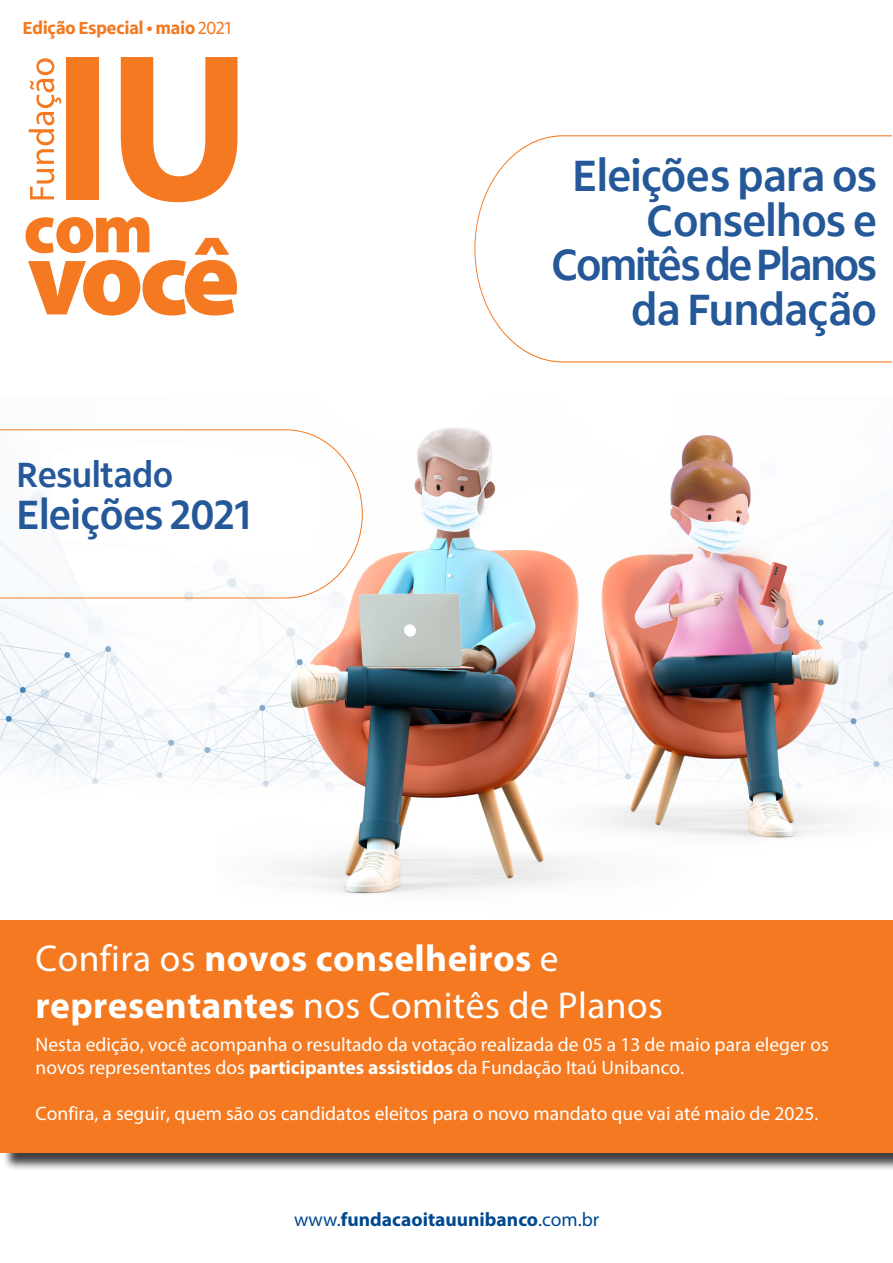
<style>
.page{position:relative;width:893px;height:1263px;background:#fff}
.page>*{position:absolute;margin:0;border:0;box-sizing:border-box;transform-origin:0 0}
.t1{font:700 45px/44.7px "Itau Display";color:#255898;text-align:right}
.t2{font:700 42px "Itau Display";color:#255898}
.t3{font:700 37.5px/47.2px "Myriad Pro";letter-spacing:.01em;color:#fff}
.t4{font:700 36px "Itau Display";color:#255898}
.t5{font:19.5px/23.1px "Myriad Pro";color:#fff}
.t6{font:700 19.5px "Myriad Pro";color:#004990}
.t7{font:800 18px "Itau Display";color:#f47920}
.s1{font-weight:400}
.s2{font-weight:700}
</style>
<div class="page">
<div style="left:2px;top:915px;width:891px;height:256px;background:#000;opacity:.75"></div>
<div style="left:0;top:913px;width:893px;height:239px;background:#f47920"></div>
<div style="left:67px;top:57px;width:32px;height:143px;background:#f47920"></div>
<svg style="left:121px;top:57px;width:117px;height:145px"></svg>
<svg style="left:29px;top:58px;width:32px;height:141px"></svg>
<svg style="left:26px;top:217px;width:211px;height:99px"></svg>
<svg style="left:474px;top:135px;width:418px;height:227px"></svg>
<img style="left:0;top:427px;width:893px;height:492px">
<svg style="left:0;top:429px;width:363px;height:169px"></svg>
<p class="t7" style="left:23px;top:18px;width:210px">Edição Especial • maio <span class="s1">2021</span></p>
<h3 class="t4" style="left:17px;top:454px;width:158px">Resultado</h3>
<h2 class="t2" style="left:17px;top:490px;width:236px">Eleições 2021</h2>
<h1 class="t1" style="left:552px;top:154px;width:327px">Eleições para os<br>Conselhos e<br>Comitês dePlanos da Fundação</h1>
<h3 class="t3" style="left:36px;top:933px;width:629px"><span class="s1">Confira os</span> novos conselheiros <span class="s1">e </span>representantes <span class="s1">nos Comitês de Planos</span></h3>
<p class="t5" style="left:36px;top:1032px;width:795px">Nesta edição, você acompanha o resultado da votação realizada de 05 a 13 de maio para eleger os novos representantes dos <span class="s2">participantes assistidos</span> da Fundação Itaú Unibanco.</p>
<p class="t5" style="left:36px;top:1102px;width:784px">Confira, a seguir, quem são os candidatos eleitos para o novo mandato que vai até maio de 2025.</p>
<p class="t6" style="left:294px;top:1206px;width:307px"><span class="s1">www.</span>fundacaoitauunibanco<span class="s1">.com.br</span></p>
</div>
